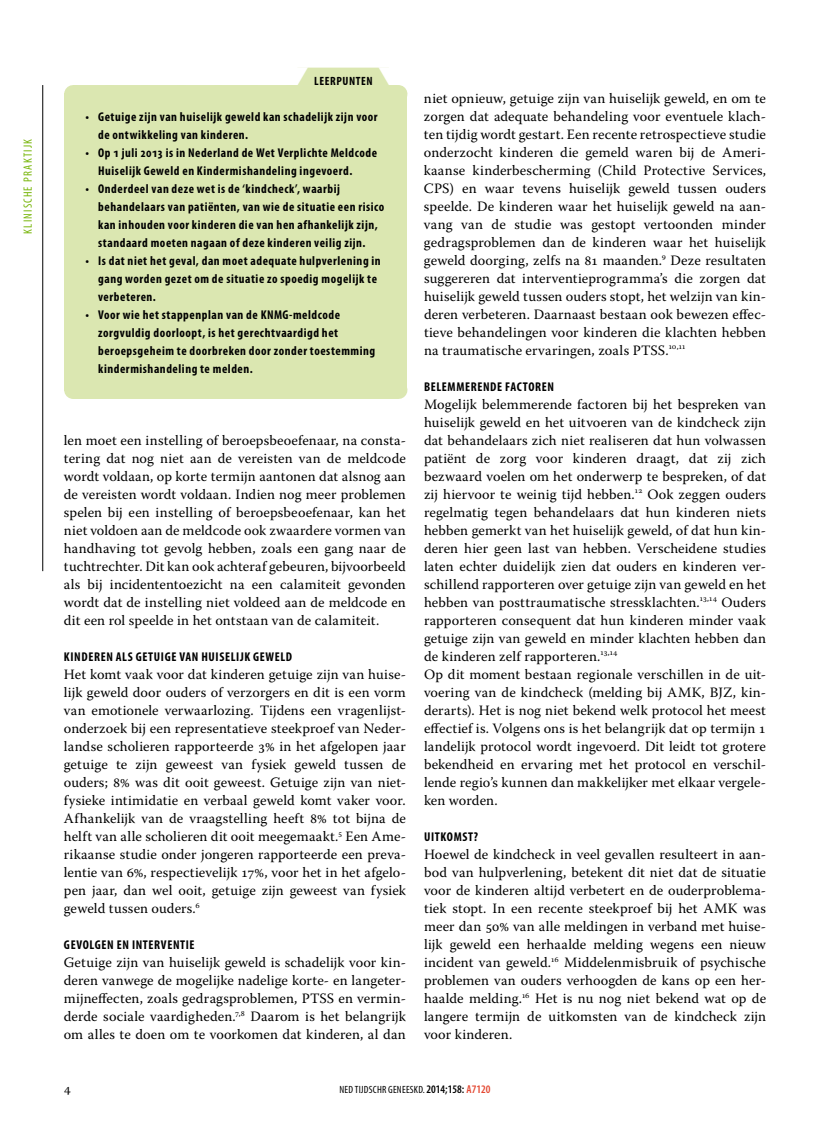
<style>
.page{position:relative;width:830px;height:1127px;background:#fff}
.page>*{position:absolute;margin:0;border:0;box-sizing:border-box;transform-origin:0 0}
.t1{font:14.25px/18px "Warnock Pro";letter-spacing:.005em;color:#000;text-align:justify}
.t2{font:13.5px "Warnock Pro";color:#000}
.t3{font:700 condensed 12.75px/18px "Myriad Pro";letter-spacing:.045em;color:#000}
.t4{font:condensed 12px "Myriad Pro";letter-spacing:.1em;color:#77b509}
.t5{font:700 condensed 12px "Myriad Pro";letter-spacing:.05em;color:#000}
.t6{font:condensed 10.5px "Myriad Pro";letter-spacing:.02em;color:#000}
.s1{color:#fff}
.s2{font-weight:600;font-size:11.55px}
.s3{font-weight:600;font-size:11.55px;color:#e44731}
</style>
<div class="page">
<hr style="left:42px;top:85px;width:1px;height:486px;background:#000">
<div style="left:64px;top:93px;width:342px;height:298px;background:#dbe7b1"></div>
<div style="left:297px;top:68px;width:92px;height:18px;background:#dbe7b1"></div>
<div style="left:73px;top:85px;width:324px;height:18px;background:#dbe7b1"></div>
<div style="left:73px;top:381px;width:324px;height:18px;background:#dbe7b1"></div>
<p class="t4" style="left:21px;top:234px;width:96px;rotate:-90deg">KLINISCHE PRAKTIJK</p>
<p class="t5" style="left:286px;top:74px;width:116px"><span class="s1">▼</span> Leerpunten <span class="s1">▼</span></p>
<p class="t3" style="left:98px;top:108px;width:281px;text-indent:-13px">• Getuige zijn van huiselijk geweld kan schadelijk zijn voor de ontwikkeling van kinderen.</p>
<p class="t3" style="left:98px;top:144px;width:280px;text-indent:-13px">• Op 1 juli 2013 is in Nederland de Wet Verplichte Meldcode<br>Huiselijk Geweld en Kindermishandeling ingevoerd.</p>
<p class="t3" style="left:98px;top:180px;width:287px;text-indent:-13px">• Onderdeel van deze wet is de ‘kindcheck’, waarbij behandelaars van patiënten, van wie de situatie een risico kan inhouden voor kinderen die van hen afhankelijk zijn, standaard moeten nagaan of deze kinderen veilig zijn.</p>
<p class="t3" style="left:98px;top:252px;width:284px;text-indent:-13px">• Is dat niet het geval, dan moet adequate hulpverlening in gang worden gezet om de situatie zo spoedig mogelijk te verbeteren.</p>
<p class="t3" style="left:98px;top:306px;width:278px;text-indent:-13px">• Voor wie het stappenplan van de KNMG-meldcode zorgvuldig doorloopt, is het gerechtvaardigd het beroepsgeheim te doorbreken door zonder toestemming kindermishandeling te melden.</p>
<p class="t1" style="left:64px;top:431px;width:343px">len moet een instelling of beroepsbeoefenaar, na consta&shy;tering dat nog niet aan de vereisten van de meldcode wordt voldaan, op korte termijn aantonen dat alsnog aan de vereisten wordt voldaan. Indien nog meer problemen spelen bij een instelling of beroepsbeoefenaar, kan het niet voldoen aan de meldcode ook zwaardere vormen van handhaving tot gevolg hebben, zoals een gang naar de tuchtrechter. Dit kan ook achteraf gebeuren, bijvoorbeeld als bij incidententoezicht na een calamiteit gevonden wordt dat de instelling niet voldeed aan de meldcode en dit een rol speelde in het ontstaan van de calamiteit.</p>
<p class="t3" style="left:64px;top:648px;width:230px">Kinderen als getuige van huiselijk geweld</p>
<p class="t1" style="left:64px;top:665px;width:343px">Het komt vaak voor dat kinderen getuige zijn van huise&shy;lijk geweld door ouders of verzorgers en dit is een vorm van emotionele verwaarlozing. Tijdens een vragenlijst&shy;onderzoek bij een representatieve steekproef van Neder&shy;landse scholieren rapporteerde 3% in het afgelopen jaar getuige te zijn geweest van fysiek geweld tussen de ouders; 8% was dit ooit geweest. Getuige zijn van niet&shy;fysieke intimidatie en verbaal geweld komt vaker voor.<br>Afhankelijk van de vraagstelling heeft 8% tot bijna de helft van alle scholieren dit ooit meegemaakt.<sup>5</sup> Een Ame&shy;rikaanse studie onder jongeren rapporteerde een preva&shy;lentie van 6%, respectievelijk 17%, voor het in het afgelo&shy;pen jaar, dan wel ooit, getuige zijn geweest van fysiek geweld tussen ouders.<sup>6</sup></p>
<p class="t3" style="left:64px;top:936px;width:132px">Gevolgen en interventie</p>
<p class="t1" style="left:64px;top:953px;width:343px">Getuige zijn van huiselijk geweld is schadelijk voor kin&shy;deren vanwege de mogelijke nadelige korte- en langeter&shy;mijneffecten, zoals gedragsproblemen, PTSS en vermin&shy;derde sociale vaardigheden.<sup>7,8</sup> Daarom is het belangrijk om alles te doen om te voorkomen dat kinderen, al dan</p>
<p class="t1" style="left:424px;top:89px;width:343px">niet opnieuw, getuige zijn van huiselijk geweld, en om te zorgen dat adequate behandeling voor eventuele klach&shy;ten tijdig wordt gestart. Een recente retrospectieve studie onderzocht kinderen die gemeld waren bij de Ameri&shy;kaanse kinderbescherming (Child Protective Services, CPS) en waar tevens huiselijk geweld tussen ouders speelde. De kinderen waar het huiselijk geweld na aan&shy;vang van de studie was gestopt vertoonden minder gedragsproblemen dan de kinderen waar het huiselijk geweld doorging, zelfs na 81 maanden.<sup>9</sup> Deze resultaten suggereren dat interventieprogramma’s die zorgen dat huiselijk geweld tussen ouders stopt, het welzijn van kin&shy;deren verbeteren. Daarnaast bestaan ook bewezen effec&shy;tieve behandelingen voor kinderen die klachten hebben na traumatische ervaringen, zoals PTSS.<sup>10,11</sup></p>
<p class="t3" style="left:424px;top:378px;width:131px">Belemmerende factoren</p>
<p class="t1" style="left:424px;top:395px;width:343px;text-align:left">Mogelijk belemmerende factoren bij het bespreken van huiselijk geweld en het uitvoeren van de kindcheck zijn dat behandelaars zich niet realiseren dat hun volwassen patiënt de zorg voor kinderen draagt, dat zij zich bezwaard voelen om het onderwerp te bespreken, of dat zij hiervoor te weinig tijd hebben.<sup>12</sup> Ook zeggen ouders regelmatig tegen behandelaars dat hun kinderen niets hebben gemerkt van het huiselijk geweld, of dat hun kin&shy;deren hier geen last van hebben. Verscheidene studies laten echter duidelijk zien dat ouders en kinderen ver&shy;schillend rapporteren over getuige zijn van geweld en het hebben van posttraumatische stressklachten.<sup>13,14</sup> Ouders rapporteren consequent dat hun kinderen minder vaak getuige zijn van geweld en minder klachten hebben dan de kinderen zelf rapporteren.<sup>13,14<br></sup>Op dit moment bestaan regionale verschillen in de uit&shy;voering van de kindcheck (melding bij AMK, BJZ, kin&shy;derarts). Het is nog niet bekend welk protocol het meest effectief is. Volgens ons is het belangrijk dat op termijn 1 landelijk protocol wordt ingevoerd. Dit leidt tot grotere bekendheid en ervaring met het protocol en verschil&shy;lende regio’s kunnen dan makkelijker met elkaar vergele&shy;ken worden.</p>
<p class="t3" style="left:424px;top:828px;width:55px">Uitkomst?</p>
<p class="t1" style="left:424px;top:845px;width:343px">Hoewel de kindcheck in veel gevallen resulteert in aan&shy;bod van hulpverlening, betekent dit niet dat de situatie voor de kinderen altijd verbetert en de ouderproblema&shy;tiek stopt. In een recente steekproef bij het AMK was meer dan 50% van alle meldingen in verband met huise&shy;lijk geweld een herhaalde melding wegens een nieuw incident van geweld.<sup>16</sup> Middelenmisbruik of psychische problemen van ouders verhoogden de kans op een her&shy;haalde melding.<sup>16</sup> Het is nu nog niet bekend wat op de langere termijn de uitkomsten van de kindcheck zijn voor kinderen.</p>
<p class="t2" style="left:64px;top:1080px;width:9px">4</p>
<p class="t6" style="left:339px;top:1084px;width:152px">NED TIJDSCHR GENEESKD. <span class="s2">2014;158:</span> <span class="s3">A7120</span></p>
</div>
